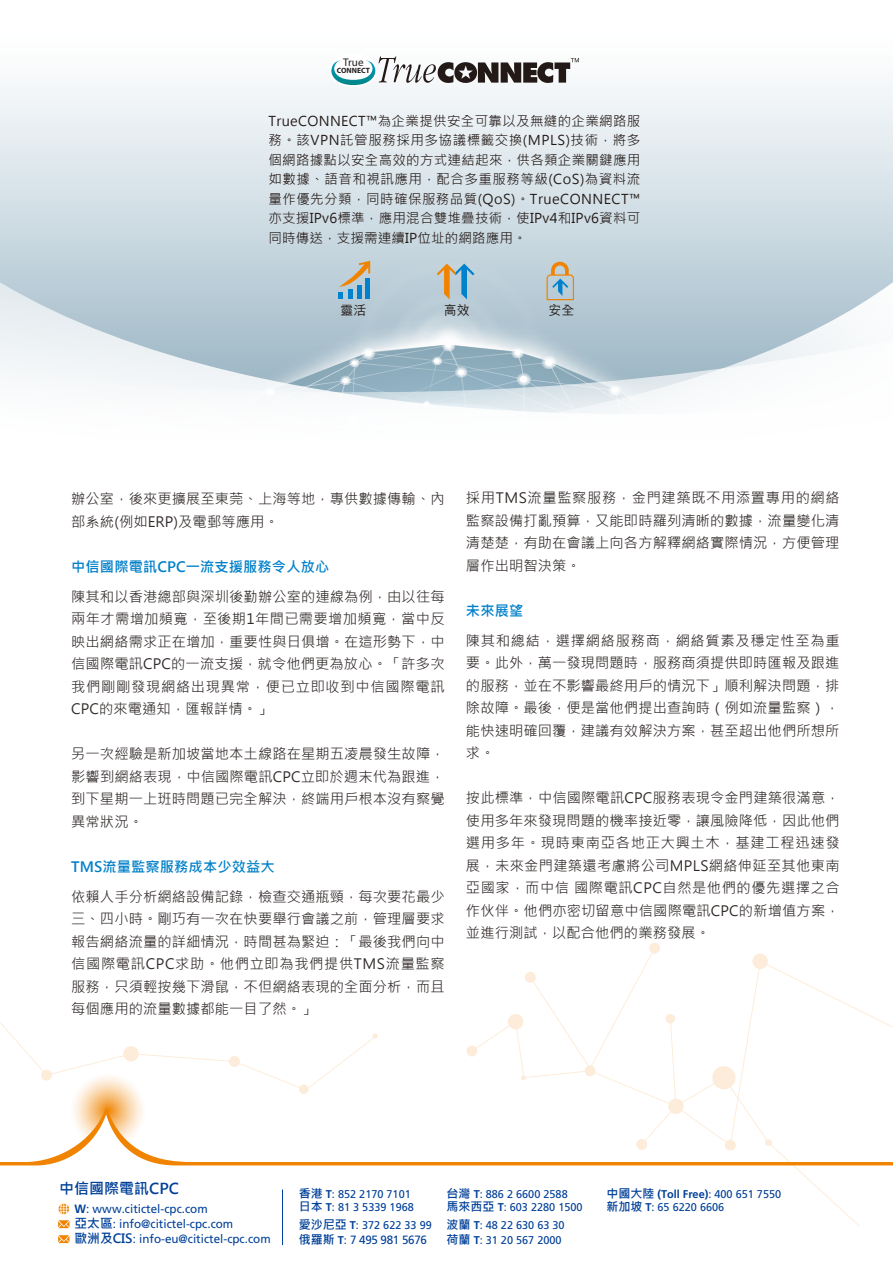
<style>
.page{position:relative;width:893px;height:1263px;background:#fff}
.page>*{position:absolute;margin:0;border:0;box-sizing:border-box;transform-origin:0 0}
.t1{font:700 15px "Microsoft Jheng Hei";color:#004098}
.t2{font:14.25px/22.5px "Microsoft Jheng Hei";letter-spacing:.01em;color:#302928;text-align:justify}
.t3{font:700 14.25px "Microsoft Jheng Hei";letter-spacing:.01em;color:#0080c9}
.t4{font:13.5px/19.5px "Microsoft Jheng Hei";letter-spacing:.02em;color:#231916;text-align:justify}
.t5{font:500 13.05px "M Hei HK";color:#231916}
.t6{font:12px/15px "Frutiger";color:#004098}
.t7{font:12px "Frutiger";letter-spacing:-.025em;color:#004098}
.t8{font:11.25px "Frutiger";color:#004098}
.t9{font:11.1px "Myriad Pro";color:#241d1e}
.t10{font:700 7.65px "Myriad Pro";color:#241d1e}
.s1{font-weight:700}
.s2{font-family:"Microsoft Jheng Hei";font-weight:700;font-size:12.75px}
.s3{font-family:"Microsoft Jheng Hei";font-weight:700;font-size:12px}
.s4{font-family:"Microsoft Jheng Hei";font-weight:700}
.s5{font-weight:700;font-size:11.25px}
.s6{font-size:11.25px}
</style>
<div class="page">
<svg style="left:0;top:84px;width:893px;height:199px;background:#dae4ea"></svg>
<svg style="left:69px;top:1072px;width:77px;height:77px"></svg>
<svg style="left:0;top:1107px;width:893px;height:58px"></svg>
<hr style="left:282px;top:1189px;width:1px;height:56px;background:#004098">
<svg style="left:58px;top:1220px;width:11px;height:8px"></svg>
<svg style="left:58px;top:1235px;width:11px;height:8px"></svg>
<svg style="left:59px;top:1203px;width:10px;height:11px"></svg>
<div style="left:326px;top:233px;width:245px;height:49px;background:#c6d6df"></div>
<div style="left:371px;top:267px;width:162px;height:15px;background:#bfd1da"></div>
<svg style="left:0;top:283px;width:217px;height:58px;background:#c2d2db"></svg>
<svg style="left:217px;top:282px;width:676px;height:59px;background:#baccd7"></svg>
<svg style="left:0;top:341px;width:848px;height:72px"></svg>
<svg style="left:299px;top:1084px;width:10px;height:10px"></svg>
<svg style="left:0;top:1022px;width:378px;height:69px"></svg>
<div style="left:508px;top:1014px;width:15px;height:15px;background:#fcecd9;border-radius:50%"></div>
<div style="left:466px;top:1045px;width:11px;height:11px;background:#fcecd9;border-radius:50%"></div>
<div style="left:649px;top:943px;width:11px;height:10px;background:#fcecd9;border-radius:50%"></div>
<svg style="left:471px;top:1024px;width:390px;height:202px"></svg>
<svg style="left:521px;top:949px;width:372px;height:198px"></svg>
<svg style="left:546px;top:260px;width:29px;height:41px"></svg>
<svg style="left:338px;top:260px;width:33px;height:38px"></svg>
<svg style="left:437px;top:264px;width:37px;height:35px"></svg>
<div style="left:329px;top:53px;width:48px;height:34px;background:#fff;border-radius:50%"></div>
<svg style="left:331px;top:56px;width:248px;height:29px"></svg>
<p class="t9" style="left:343px;top:55px;width:22px">True</p>
<p class="t10" style="left:337px;top:66px;width:35px">CONNECT</p>
<p class="t4" style="left:268px;top:111px;width:373px">TrueCONNECT™為企業提供安全可靠以及無縫的企業網路服務。該VPN託管服務採用多協議標籤交換(MPLS)技術，將多個網路據點以安全高效的方式連結起來，供各類企業關鍵應用如數據、語音和視訊應用，配合多重服務等級(CoS)為資料流量作優先分類，同時確保服務品質(QoS)。TrueCONNECT™亦支援IPv6標準，應用混合雙堆疊技術，使IPv4和IPv6資料可同時傳送，支援需連續IP位址的網路應用。</p>
<p class="t5" style="left:340px;top:301px;width:28px">靈活</p>
<p class="t5" style="left:444px;top:301px;width:28px">高效</p>
<p class="t5" style="left:548px;top:301px;width:28px">安全</p>
<p class="t2" style="left:71px;top:488px;width:375px">辦公室，後來更擴展至東莞、上海等地，專供數據傳輸、內部系統(例如ERP)及電郵等應用。</p>
<p class="t3" style="left:71px;top:558px;width:260px">中信國際電訊CPC一流支援服務令人放心</p>
<p class="t2" style="left:71px;top:585px;width:375px">陳其和以香港總部與深圳後勤辦公室的連線為例，由以往每兩年才需增加頻寬，至後期1年間已需要增加頻寬，當中反映出網絡需求正在增加，重要性與日俱增。在這形勢下，中信國際電訊CPC的一流支援，就令他們更為放心。「許多次我們剛剛發現網絡出現異常，便已立即收到中信國際電訊CPC的來電通知，匯報詳情。」</p>
<p class="t2" style="left:71px;top:743px;width:375px">另一次經驗是新加坡當地本土線路在星期五凌晨發生故障，影響到網絡表現，中信國際電訊CPC立即於週末代為跟進，到下星期一上班時問題已完全解決，終端用戶根本沒有察覺異常狀況。</p>
<p class="t3" style="left:71px;top:858px;width:205px">TMS流量監察服務成本少效益大</p>
<p class="t2" style="left:71px;top:885px;width:375px">依賴人手分析網絡設備記錄，檢查交通瓶頸，每次要花最少三、四小時。剛巧有一次在快要舉行會議之前，管理層要求報告網絡流量的詳細情況，時間甚為緊迫：「最後我們向中信國際電訊CPC求助。他們立即為我們提供TMS流量監察服務，只須輕按幾下滑鼠，不但網絡表現的全面分析，而且每個應用的流量數據都能一目了然。」</p>
<p class="t2" style="left:466px;top:487px;width:375px">採用TMS流量監察服務，金門建築既不用添置專用的網絡監察設備打亂預算，又能即時羅列清晰的數據，流量變化清清楚楚，有助在會議上向各方解釋網絡實際情況，方便管理層作出明智決策。</p>
<p class="t3" style="left:466px;top:602px;width:59px">未來展望</p>
<p class="t2" style="left:466px;top:629px;width:375px">陳其和總結，選擇網絡服務商，網絡質素及穩定性至為重要。此外，萬一發現問題時，服務商須提供即時匯報及跟進的服務，並在不影響最終用戶的情況下」順利解決問題，排除故障。最後，便是當他們提出查詢時（例如流量監察），能快速明確回覆，建議有效解決方案，甚至超出他們所想所求。</p>
<p class="t2" style="left:466px;top:787px;width:375px">按此標準，中信國際電訊CPC服務表現令金門建築很滿意，使用多年來發現問題的機率接近零，讓風險降低，因此他們選用多年。現時東南亞各地正大興土木，基建工程迅速發展，未來金門建築還考慮將公司MPLS網絡伸延至其他東南亞國家，而中信 國際電訊CPC自然是他們的優先選擇之合作伙伴。他們亦密切留意中信國際電訊CPC的新增值方案，並進行測試，以配合他們的業務發展。</p>
<p class="t1" style="left:59px;top:1179px;width:121px">中信國際電訊CPC</p>
<p class="t6" style="left:75px;top:1202px;width:198px"><span class="s1">W</span>: www.citictel-cpc.com<br><span class="s2">亞太區</span>: info@citictel-cpc.com<br><span class="s2">歐洲及CIS</span>: info-eu@citictel-cpc.com</p>
<p class="t8" style="left:299px;top:1187px;width:113px"><span class="s3">香港</span> <span class="s1">T</span>: 852 2170 7101</p>
<p class="t8" style="left:447px;top:1187px;width:123px"><span class="s3">台灣</span> <span class="s1">T</span>: 886 2 6600 2588</p>
<p class="t8" style="left:606px;top:1187px;width:176px"><span class="s3">中國大陸</span> <span class="s1">(Toll Free)</span>: 400 651 7550</p>
<p class="t8" style="left:299px;top:1200px;width:117px"><span class="s3">日本</span> <span class="s1">T</span>: 81 3 5339 1968</p>
<p class="t8" style="left:447px;top:1200px;width:137px"><span class="s3">馬來西亞</span> <span class="s1">T</span>: 603 2280 1500</p>
<p class="t8" style="left:606px;top:1200px;width:119px"><span class="s3">新加坡</span> <span class="s1">T</span>: 65 6220 6606</p>
<p class="t8" style="left:299px;top:1218px;width:267px"><span class="s3">愛沙尼亞</span> <span class="s1">T</span>: 372 622 33 99 <span class="s3">波蘭</span> <span class="s1">T</span>: 48 22 630 63 30</p>
<p class="t7" style="left:299px;top:1232px;width:130px"><span class="s4">俄羅斯</span> <span class="s5">T</span><span class="s6">:</span> 7 495 981 5676</p>
<p class="t8" style="left:447px;top:1233px;width:117px"><span class="s3">荷蘭</span> <span class="s1">T</span>: 31 20 567 2000</p>
</div>
